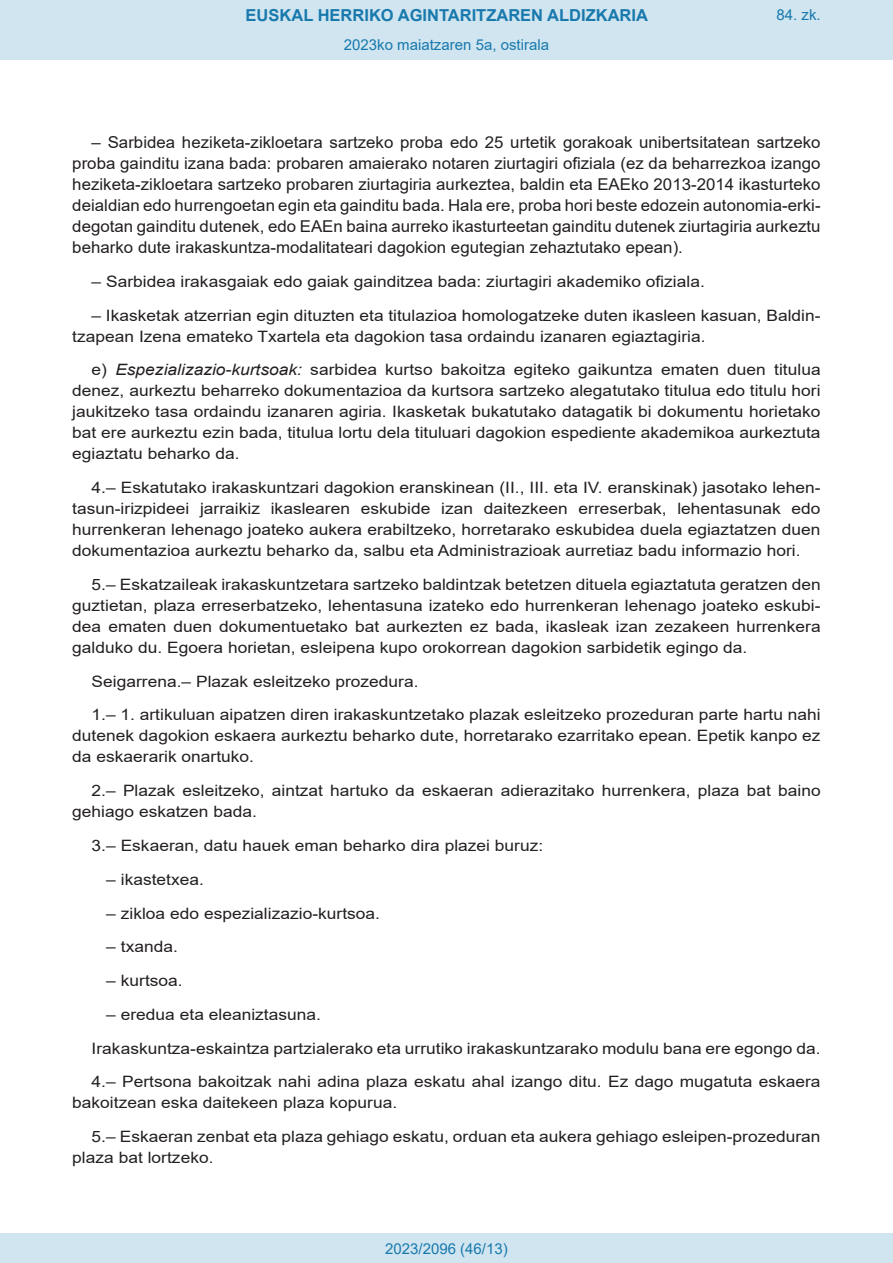
<style>
.page{position:relative;width:893px;height:1263px;background:#fff}
.page>*{position:absolute;margin:0;border:0;box-sizing:border-box;transform-origin:0 0}
.t1{font:700 16.5px "Arial";color:#1879ad}
.BOPVDetalle{font:16.35px/21px "Arial";color:#231f20;text-align:justify}
.BOPVDetalle-2{font:15.6px/21px "Arial";color:#231f20;scale:1.11 1}
.BOPVDetalle1{font:15.6px "Arial";color:#231f20;scale:1.11 1}
.Paginacion_Centro{font:15px "Arial";color:#1879ad}
.s1{font-style:italic}
</style>
<div class="page">
<div style="left:0;top:0;width:893px;height:60px;background:#d0e5f0"></div>
<div style="left:0;top:1233px;width:893px;height:30px;background:#d0e5f0"></div>
<p class="t1" style="left:246px;top:3px;width:404px">EUSKAL HERRIKO AGINTARITZAREN ALDIZKARIA</p>
<p class="Paginacion_Centro" style="left:344px;top:35px;width:207px">2023ko maiatzaren 5a, ostirala</p>
<p class="Paginacion_Centro" style="left:776px;top:5px;width:46px">84. zk.</p>
<p class="BOPVDetalle" style="left:72px;top:132px;width:750px;text-indent:19px">– Sarbidea heziketa-zikloetara sartzeko proba edo 25 urtetik gorakoak unibertsitatean sartzeko proba gainditu izana bada: probaren amaierako notaren ziurtagiri ofiziala (ez da beharrezkoa izango heziketa-zikloetara sartzeko probaren ziurtagiria aurkeztea, baldin eta EAEko 2013-2014 ikasturteko deialdian edo hurrengoetan egin eta gainditu bada. Hala ere, proba hori beste edozein autonomia-erki&shy;degotan gainditu dutenek, edo EAEn baina aurreko ikasturteetan gainditu dutenek ziurtagiria aurkeztu beharko dute irakaskuntza-modalitateari dagokion egutegian zehaztutako epean).</p>
<p class="BOPVDetalle-2" style="left:92px;top:271px;width:554px">– Sarbidea irakasgaiak edo gaiak gainditzea bada: ziurtagiri akademiko ofiziala.</p>
<p class="BOPVDetalle-2" style="left:72px;top:305px;width:676px;text-indent:19px">– Ikasketak atzerrian egin dituzten eta titulazioa homologatzeke duten ikasleen kasuan, Baldin&shy;tzapean Izena emateko Txartela eta dagokion tasa ordaindu izanaren egiaztagiria.</p>
<p class="BOPVDetalle-2" style="left:72px;top:359px;width:676px;text-align:justify;text-indent:19px">e) <span class="s1">Espezializazio-kurtsoak:</span> sarbidea kurtso bakoitza egiteko gaikuntza ematen duen titulua denez, aurkeztu beharreko dokumentazioa da kurtsora sartzeko alegatutako titulua edo titulu hori jaukitzeko tasa ordaindu izanaren agiria. Ikasketak bukatutako datagatik bi dokumentu horietako bat ere aurkeztu ezin bada, titulua lortu dela tituluari dagokion espediente akademikoa aurkeztuta egiaztatu beharko da.</p>
<p class="BOPVDetalle-2" style="left:72px;top:477px;width:676px;text-align:justify;text-indent:19px">4.– Eskatutako irakaskuntzari dagokion eranskinean (II., III. eta IV. eranskinak) jasotako lehen&shy;tasun-irizpideei jarraikiz ikaslearen eskubide izan daitezkeen erreserbak, lehentasunak edo hurrenkeran lehenago joateko aukera erabiltzeko, horretarako eskubidea duela egiaztatzen duen dokumentazioa aurkeztu beharko da, salbu eta Administrazioak aurretiaz badu informazio hori.</p>
<p class="BOPVDetalle-2" style="left:72px;top:574px;width:676px;text-align:justify;text-indent:19px">5.– Eskatzaileak irakaskuntzetara sartzeko baldintzak betetzen dituela egiaztatuta geratzen den guztietan, plaza erreserbatzeko, lehentasuna izateko edo hurrenkeran lehenago joateko eskubi&shy;dea ematen duen dokumentuetako bat aurkezten ez bada, ikasleak izan zezakeen hurrenkera galduko du. Egoera horietan, esleipena kupo orokorrean dagokion sarbidetik egingo da.</p>
<p class="BOPVDetalle-2" style="left:92px;top:671px;width:296px">Seigarrena.– Plazak esleitzeko prozedura.</p>
<p class="BOPVDetalle-2" style="left:72px;top:704px;width:676px;text-align:justify;text-indent:19px">1.– 1. artikuluan aipatzen diren irakaskuntzetako plazak esleitzeko prozeduran parte hartu nahi dutenek dagokion eskaera aurkeztu beharko dute, horretarako ezarritako epean. Epetik kanpo ez da eskaerarik onartuko.</p>
<p class="BOPVDetalle-2" style="left:72px;top:780px;width:676px;text-indent:19px">2.– Plazak esleitzeko, aintzat hartuko da eskaeran adierazitako hurrenkera, plaza bat baino gehiago eskatzen bada.</p>
<p class="BOPVDetalle-2" style="left:92px;top:835px;width:408px">3.– Eskaeran, datu hauek eman beharko dira plazei buruz:</p>
<p class="BOPVDetalle1" style="left:106px;top:868px;width:89px">– ikastetxea.</p>
<p class="BOPVDetalle1" style="left:106px;top:902px;width:248px">– zikloa edo espezializazio-kurtsoa.</p>
<p class="BOPVDetalle1" style="left:106px;top:936px;width:66px">– txanda.</p>
<p class="BOPVDetalle1" style="left:106px;top:970px;width:70px">– kurtsoa.</p>
<p class="BOPVDetalle1" style="left:106px;top:1003px;width:195px">– eredua eta eleaniztasuna.</p>
<p class="BOPVDetalle-2" style="left:92px;top:1037px;width:658px">Irakaskuntza-eskaintza partzialerako eta urrutiko irakaskuntzarako modulu bana ere egongo da.</p>
<p class="BOPVDetalle-2" style="left:72px;top:1071px;width:676px;text-indent:19px">4.– Pertsona bakoitzak nahi adina plaza eskatu ahal izango ditu. Ez dago mugatuta eskaera bakoitzean eska daitekeen plaza kopurua.</p>
<p class="BOPVDetalle-2" style="left:72px;top:1126px;width:676px;text-indent:19px">5.– Eskaeran zenbat eta plaza gehiago eskatu, orduan eta aukera gehiago esleipen-prozeduran plaza bat lortzeko.</p>
<p class="Paginacion_Centro" style="left:385px;top:1238px;width:124px">2023/2096 (46/13)</p>
</div>
